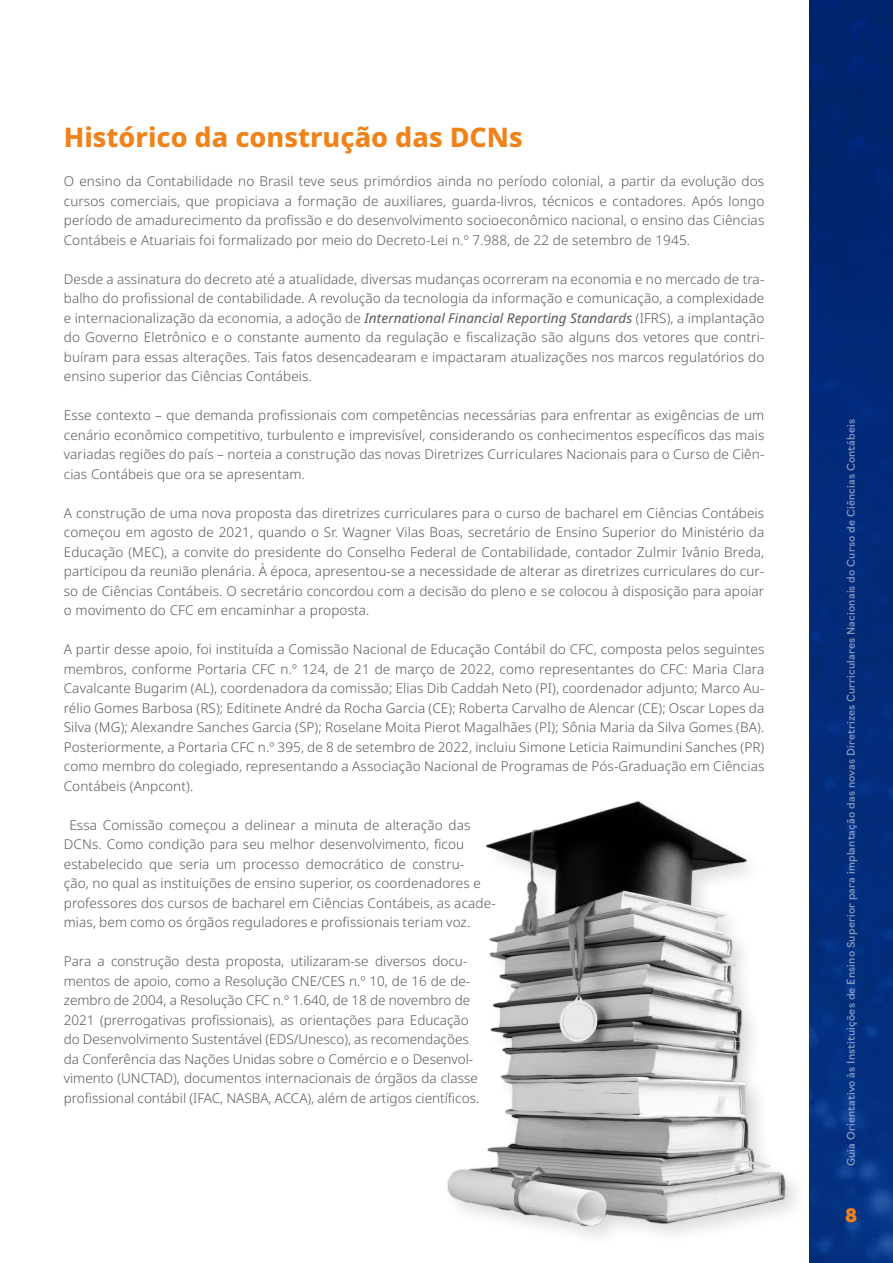
<style>
.page{position:relative;width:893px;height:1263px;background:#fff}
.page>*{position:absolute;margin:0;border:0;box-sizing:border-box;transform-origin:0 0}
.Titulo_1{font:800 27px "Noto Sans";color:#f0821a}
.t1{font:900 18px "Navigo";color:#f0821a}
.txt_miolo{font:300 13.5px/19.5px "Noto Sans";letter-spacing:.01em;color:#57585a;text-align:justify}
.t2{font:500 10.5px "Navigo";letter-spacing:.015em;color:#fff}
.s1{font-weight:400;font-style:italic}
</style>
<div class="page">
<img style="left:809px;top:0;width:84px;height:1263px">
<img style="left:447px;top:801px;width:349px;height:435px">
<p class="Titulo_1" style="left:64px;top:118px;width:461px">Histórico da construção das DCNs</p>
<p class="txt_miolo" style="left:64px;top:172px;width:702px">O ensino da Contabilidade no Brasil teve seus primórdios ainda no período colonial, a partir da evolução dos cursos comerciais, que propiciava a formação de auxiliares, guarda-livros, técnicos e contadores. Após longo período de amadurecimento da profissão e do desenvolvimento socioeconômico nacional, o ensino das Ciências Contábeis e Atuariais foi formalizado por meio do Decreto-Lei n.º 7.988, de 22 de setembro de 1945.</p>
<p class="txt_miolo" style="left:64px;top:269px;width:702px">Desde a assinatura do decreto até a atualidade, diversas mudanças ocorreram na economia e no mercado de tra&shy;balho do profissional de contabilidade. A revolução da tecnologia da informação e comunicação, a complexidade e internacionalização da economia, a adoção de <span class="s1">International Financial Reporting Standards</span> (IFRS), a implantação do Governo Eletrônico e o constante aumento da regulação e fiscalização são alguns dos vetores que contri&shy;buíram para essas alterações. Tais fatos desencadearam e impactaram atualizações nos marcos regulatórios do ensino superior das Ciências Contábeis.</p>
<p class="txt_miolo" style="left:64px;top:406px;width:702px">Esse contexto – que demanda profissionais com competências necessárias para enfrentar as exigências de um cenário econômico competitivo, turbulento e imprevisível, considerando os conhecimentos específicos das mais variadas regiões do país – norteia a construção das novas Diretrizes Curriculares Nacionais para o Curso de Ciên&shy;cias Contábeis que ora se apresentam.</p>
<p class="txt_miolo" style="left:64px;top:503px;width:702px">A construção de uma nova proposta das diretrizes curriculares para o curso de bacharel em Ciências Contábeis começou em agosto de 2021, quando o Sr. Wagner Vilas Boas, secretário de Ensino Superior do Ministério da Educação (MEC), a convite do presidente do Conselho Federal de Contabilidade, contador Zulmir Ivânio Breda, participou da reunião plenária. À época, apresentou-se a necessidade de alterar as diretrizes curriculares do cur&shy;so de Ciências Contábeis. O secretário concordou com a decisão do pleno e se colocou à disposição para apoiar o movimento do CFC em encaminhar a proposta.</p>
<p class="txt_miolo" style="left:64px;top:640px;width:702px">A partir desse apoio, foi instituída a Comissão Nacional de Educação Contábil do CFC, composta pelos seguintes membros, conforme Portaria CFC n.º 124, de 21 de março de 2022, como representantes do CFC: Maria Clara Cavalcante Bugarim (AL), coordenadora da comissão; Elias Dib Caddah Neto (PI), coordenador adjunto; Marco Au&shy;rélio Gomes Barbosa (RS); Editinete André da Rocha Garcia (CE); Roberta Carvalho de Alencar (CE); Oscar Lopes da Silva (MG); Alexandre Sanches Garcia (SP); Roselane Moita Pierot Magalhães (PI); Sônia Maria da Silva Gomes (BA).<br>Posteriormente, a Portaria CFC n.º 395, de 8 de setembro de 2022, incluiu Simone Leticia Raimundini Sanches (PR) como membro do colegiado, representando a Associação Nacional de Programas de Pós-Graduação em Ciências Contábeis (Anpcont).</p>
<p class="txt_miolo" style="left:64px;top:815px;width:434px;text-align:left;text-indent:6px">Essa Comissão começou a delinear a minuta de alteração das DCNs. Como condição para seu melhor desenvolvimento, ficou estabelecido que seria um processo democrático de constru-<br>ção, no qual as instituições de ensino superior, os coordenadores e professores dos cursos de bacharel em Ciências Contábeis, as acade&shy;mias, bem como os órgãos reguladores e profissionais teriam voz.</p>
<p class="txt_miolo" style="left:64px;top:952px;width:417px;text-align:left">Para a construção desta proposta, utilizaram-se diversos docu&shy;mentos de apoio, como a Resolução CNE/CES n.º 10, de 16 de de&shy;zembro de 2004, a Resolução CFC n.º 1.640, de 18 de novembro de 2021 (prerrogativas profissionais), as orientações para Educação do Desenvolvimento Sustentável (EDS/Unesco), as recomendações da Conferência das Nações Unidas sobre o Comércio e o Desenvol&shy;vimento (UNCTAD), documentos internacionais de órgãos da classe profissional contábil (IFAC, NASBA, ACCA), além de artigos científicos.</p>
<p class="t2" style="left:843px;top:1166px;width:749px;rotate:-90deg">Guia Orientativo às Instituições de Ensino Superior para implantação das novas Diretrizes Curriculares Nacionais do Curso de Ciências Contábeis</p>
<h2 class="t1" style="left:845px;top:1201px;width:13px">8</h2>
</div>
